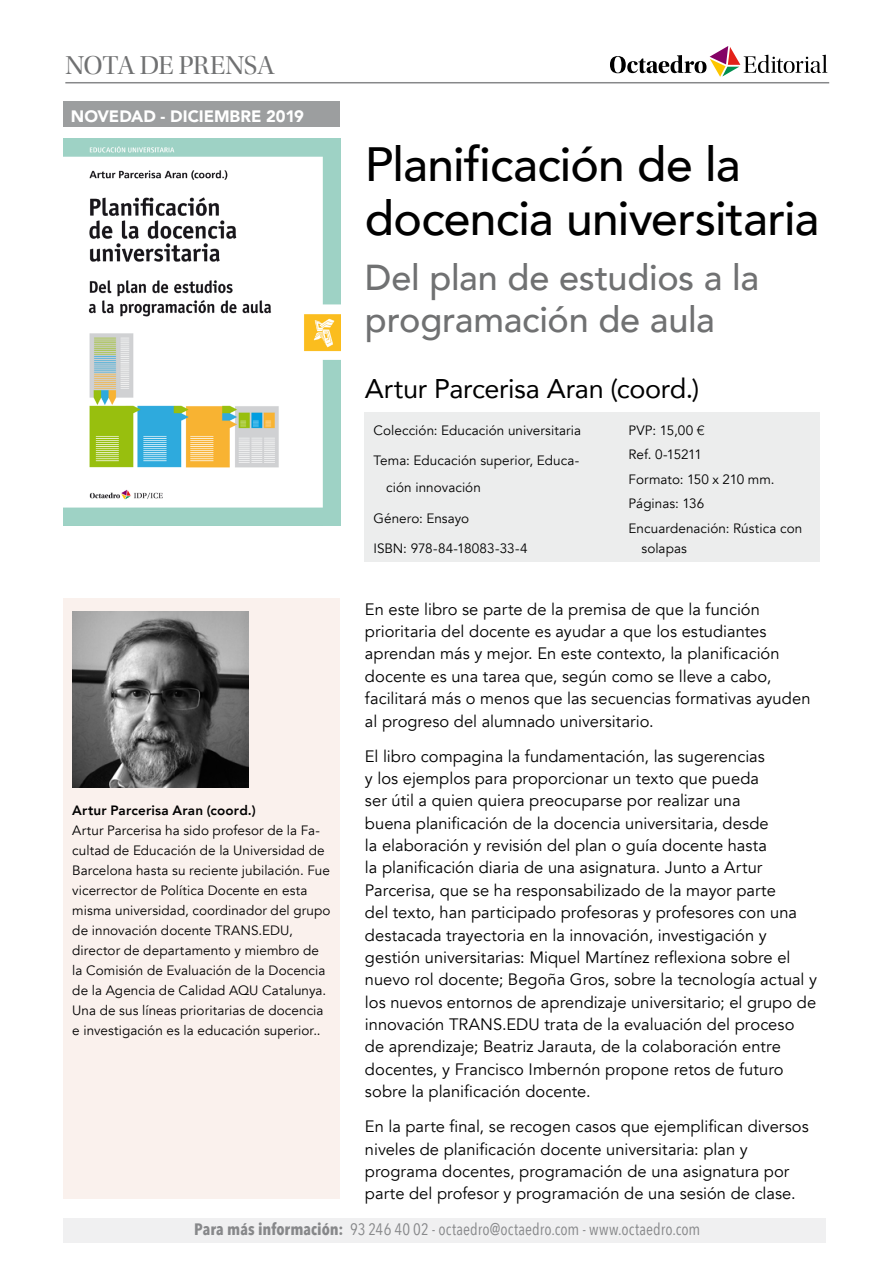
<style>
.page{position:relative;width:893px;height:1263px;background:#fff}
.page>*{position:absolute;margin:0;border:0;box-sizing:border-box;transform-origin:0 0}
.t1{font:500 48px/54px "Avenir";letter-spacing:-.015em;color:#000}
.t2{font:500 36px/42px "Avenir";letter-spacing:-.01em;color:#707172}
.t3{font:27px "Avenir";letter-spacing:-.01em;color:#000}
.t4{font:27px "Utopia Std Disp";letter-spacing:-.02em;color:#707172}
.t5{font:16.5px/22.4px "Avenir";color:#000}
.t6{font:16.5px "Avenir Next Condensed";letter-spacing:.005em;color:#87888a}
.t7{font:900 16.5px "Avenir";color:#fff}
.t8{font:13.5px/20px "Avenir";letter-spacing:.005em;color:#000}
.t9{font:800 13.5px "Avenir";letter-spacing:.01em;color:#000}
.s1{font-family:"Helvetica Neue LT Std";font-weight:300}
.s2{font-weight:700}
</style>
<div class="page">
<div style="left:64px;top:1218px;width:762px;height:25px;background:#f0f0f1"></div>
<div style="left:365px;top:412px;width:455px;height:150px;background:#eceded"></div>
<img style="left:64px;top:138px;width:276px;height:387px">
<div style="left:64px;top:102px;width:276px;height:25px;background:#9c9e9f"></div>
<div style="left:64px;top:598px;width:276px;height:601px;background:#faf1ed"></div>
<img style="left:72px;top:612px;width:176px;height:175px">
<svg style="left:610px;top:46px;width:217px;height:31px"></svg>
<hr style="left:65px;top:82px;width:764px;height:1px;background:#87888a">
<h3 class="t4" style="left:65px;top:51px;width:211px">NOTA DE PRENSA</h3>
<p class="t7" style="left:71px;top:102px;width:235px">NOVEDAD - DICIEMBRE 2019</p>
<p class="t9" style="left:72px;top:799px;width:185px">Artur Parcerisa Aran (coord.)</p>
<p class="t8" style="left:72px;top:820px;width:260px">Artur Parcerisa ha sido profesor de la Fa&shy;cultad de Educación de la Universidad de Barcelona hasta su reciente jubilación. Fue vicerrector de Política Docente en esta misma universidad, coordinador del grupo de innovación docente TRANS.EDU, director de departamento y miembro de la Comisión de Evaluación de la Docencia de la Agencia de Calidad AQU Catalunya.<br>Una de sus líneas prioritarias de docencia e investigación es la educación superior..</p>
<h1 class="t1" style="left:365px;top:135px;width:456px">Planificación de la docencia universitaria</h1>
<h2 class="t2" style="left:365px;top:254px;width:396px">Del plan de estudios a la programación de aula</h2>
<h3 class="t3" style="left:365px;top:367px;width:336px">Artur Parcerisa Aran (coord.)</h3>
<p class="t8" style="left:373px;top:420px;width:209px">Colección: Educación universitaria</p>
<p class="t8" style="left:386px;top:448px;width:194px;line-height:26.5px;text-indent:-13px">Tema: Educación superior, Educa&shy;ción innovación</p>
<p class="t8" style="left:373px;top:508px;width:97px">Género: Ensayo</p>
<p class="t8" style="left:373px;top:539px;width:156px">ISBN: 978-84-18083-33-4</p>
<p class="t8" style="left:629px;top:418px;width:175px;line-height:24.6px">PVP: 15,00 <span class="s1">€<br></span>Ref. 0-15211<br>Formato: 150 x 210 mm.<br>Páginas: 136<br>Encuardenación: Rústica con</p>
<p class="t8" style="left:641px;top:539px;width:47px">solapas</p>
<p class="t5" style="left:365px;top:598px;width:447px">En este libro se parte de la premisa de que la función prioritaria del docente es ayudar a que los estudiantes aprendan más y mejor. En este contexto, la planificación docente es una tarea que, según como se lleve a cabo, facilitará más o menos que las secuencias formativas ayuden al progreso del alumnado universitario.</p>
<p class="t5" style="left:365px;top:745px;width:454px">El libro compagina la fundamentación, las sugerencias<br>y los ejemplos para proporcionar un texto que pueda<br>ser útil a quien quiera preocuparse por realizar una<br>buena planificación de la docencia universitaria, desde<br>la elaboración y revisión del plan o guía docente hasta<br>la planificación diaria de una asignatura. Junto a Artur Parcerisa, que se ha responsabilizado de la mayor parte<br>del texto, han participado profesoras y profesores con una destacada trayectoria en la innovación, investigación y gestión universitarias: Miquel Martínez reflexiona sobre el nuevo rol docente; Begoña Gros, sobre la tecnología actual y los nuevos entornos de aprendizaje universitario; el grupo de innovación TRANS.EDU trata de la evaluación del proceso de aprendizaje; Beatriz Jarauta, de la colaboración entre docentes, y Francisco Imbernón propone retos de futuro sobre la planificación docente.</p>
<p class="t5" style="left:365px;top:1115px;width:445px">En la parte final, se recogen casos que ejemplifican diversos niveles de planificación docente universitaria: plan y programa docentes, programación de una asignatura por parte del profesor y programación de una sesión de clase.</p>
<p class="t6" style="left:194px;top:1214px;width:508px"><span class="s2">Para más información:</span> 93 246 40 02 - octaedro@octaedro.com - www.octaedro.com</p>
</div>
